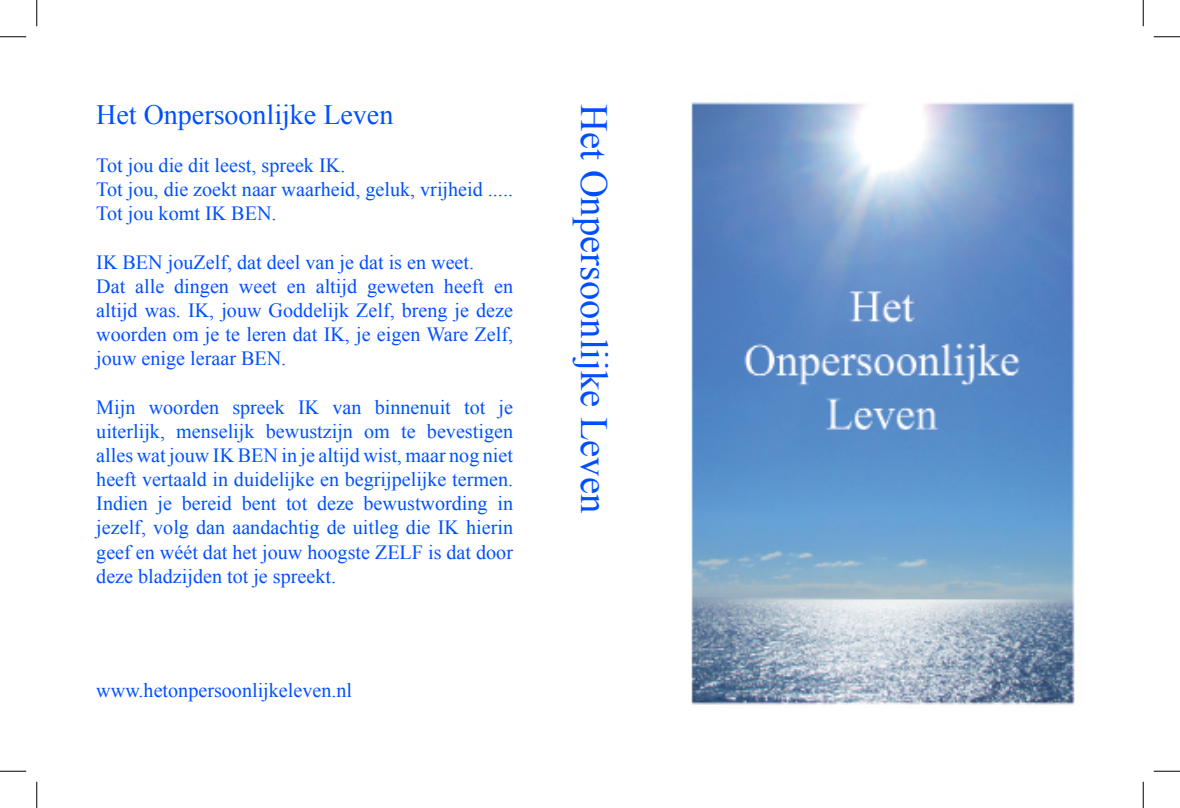
<style>
.page{position:relative;width:1180px;height:808px;background:#fff}
.page>*{position:absolute;margin:0;border:0;box-sizing:border-box;transform-origin:0 0}
.t1{font:38.5px "Times New Roman";color:#004fff}
.t2{font:28px "Times New Roman";color:#004fff}
.t3{font:20.12px/24.2px "Times New Roman";color:#004fff}
</style>
<div class="page">
<img style="left:691px;top:102px;width:384px;height:603px">
<svg style="left:0;top:36px;width:26px;height:1px"></svg>
<svg style="left:1153px;top:36px;width:27px;height:1px"></svg>
<svg style="left:0;top:771px;width:26px;height:1px"></svg>
<svg style="left:1153px;top:771px;width:27px;height:1px"></svg>
<svg style="left:36px;top:0;width:1px;height:26px"></svg>
<svg style="left:36px;top:781px;width:1px;height:27px"></svg>
<svg style="left:1143px;top:0;width:1px;height:26px"></svg>
<svg style="left:1143px;top:781px;width:1px;height:27px"></svg>
<h2 class="t2" style="left:96px;top:95px;width:299px">Het Onpersoonlijke Leven</h2>
<p class="t3" style="left:96px;top:153px;width:418px">Tot jou die dit leest, spreek IK.<br>Tot jou, die zoekt naar waarheid, geluk, vrijheid .....<br>Tot jou komt IK BEN.</p>
<p class="t3" style="left:96px;top:249px;width:418px">IK BEN jouZelf, dat deel van je dat is en weet.<br>Dat alle dingen weet en altijd geweten heeft en altijd was. IK, jouw Goddelijk Zelf, breng je deze woorden om je te leren dat IK, je eigen Ware Zelf, jouw enige leraar BEN.</p>
<p class="t3" style="left:96px;top:394px;width:418px;text-align:justify">Mijn woorden spreek IK van binnenuit tot je uiterlijk, menselijk bewustzijn om te bevestigen alles wat jouw IK BEN in je altijd wist, maar nog niet heeft vertaald in duidelijke en begrijpelijke termen.<br>Indien je bereid bent tot deze bewustwording in jezelf, volg dan aandachtig de uitleg die IK hierin geef en wéét dat het jouw hoogste ZELF is dat door deze bladzijden tot je spreekt.</p>
<p class="t3" style="left:96px;top:678px;width:257px">www.hetonpersoonlijkeleven.nl</p>
<h1 class="t1" style="left:620px;top:104px;width:410px;rotate:90deg">Het Onpersoonlijke Leven</h1>
</div>
